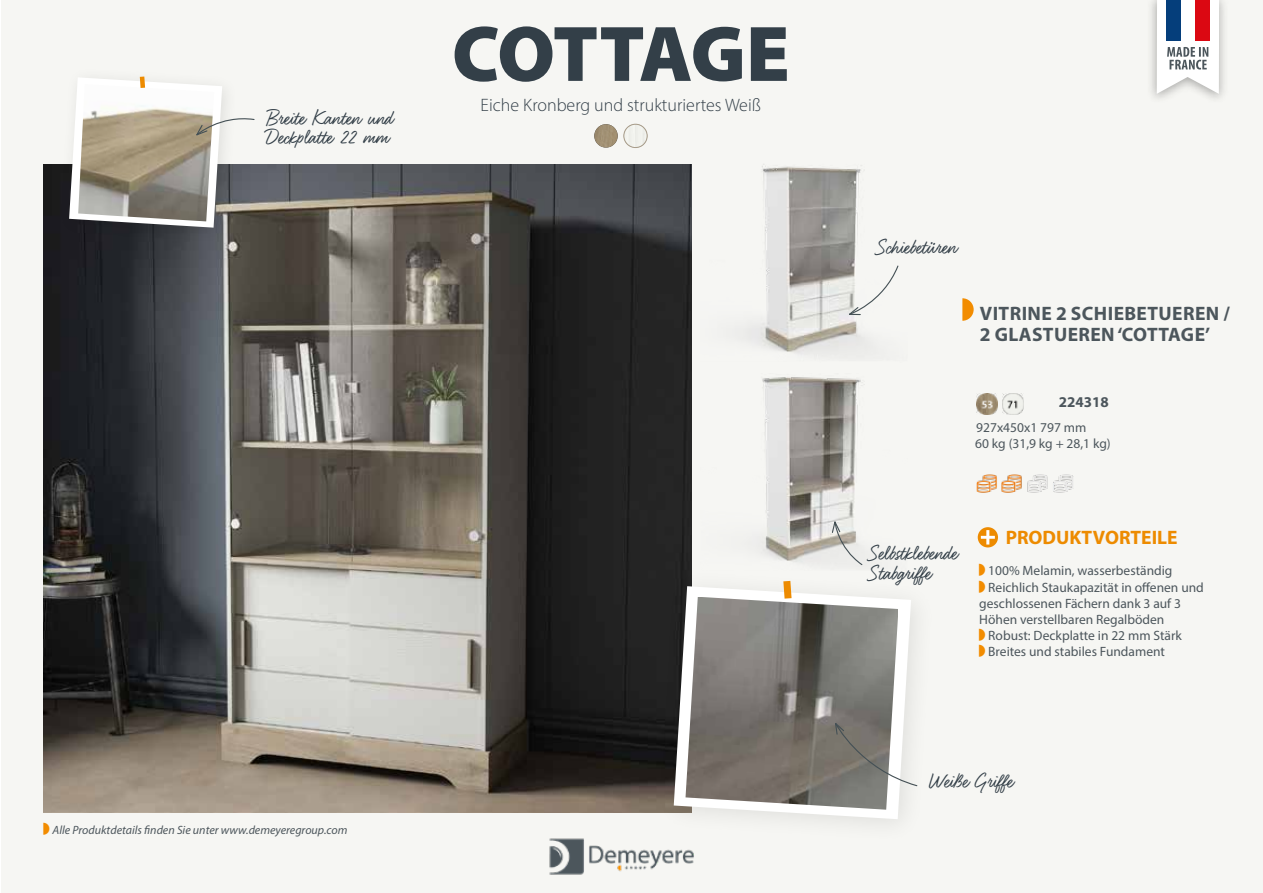
<style>
.page{position:relative;width:1263px;height:893px;background:#fff}
.page>*{position:absolute;margin:0;border:0;box-sizing:border-box;transform-origin:0 0}
.t1{font:900 79.5px "Myriad Pro";letter-spacing:-.03em;color:#333f48}
.t2{font:22.5px/19.4px "Felt That W01";color:#333f48}
.t3{font:700 19.5px/21px "Myriad Pro";letter-spacing:.02em;color:#4c565c}
.t4{font:700 19.5px "Myriad Pro";color:#ed8b00}
.t5{font:300 18px "Myriad Pro";color:#333f48}
.t6{font:700 15px "Myriad Pro";color:#4c565c}
.t7{font:13.5px/16.2px "Myriad Pro";color:#4c565c}
.t8{font:italic 12px "Myriad Pro";color:#4c565c}
.s1{color:#f28c00}
</style>
<div class="page">
<div style="left:1px;top:0;width:1262px;height:893px;background:#f6f6f3"></div>
<svg style="left:1157px;top:0;width:62px;height:94px"></svg>
<div style="left:1166px;top:0;width:14px;height:41px;background:#053e7b"></div>
<div style="left:1180px;top:0;width:15px;height:41px;background:#fff"></div>
<div style="left:1195px;top:0;width:15px;height:41px;background:#db0812"></div>
<svg style="left:962px;top:298px;width:12px;height:23px"></svg>
<img style="left:976px;top:393px;width:21px;height:21px">
<img style="left:976px;top:474px;width:97px;height:19px">
<img style="left:1002px;top:393px;width:21px;height:21px">
<img style="left:594px;top:124px;width:24px;height:24px;border-radius:12px">
<img style="left:44px;top:165px;width:648px;height:648px">
<img style="left:744px;top:164px;width:126px;height:192px">
<img style="left:761px;top:377px;width:101px;height:187px">
<div style="left:655px;top:567px;width:281px;height:277px;background:#000;opacity:.1"></div>
<svg style="left:674px;top:586px;width:237px;height:233px"></svg>
<img style="left:685px;top:597px;width:213px;height:213px">
<svg style="left:783px;top:581px;width:8px;height:18px"></svg>
<img style="left:549px;top:832px;width:148px;height:43px">
<div style="left:57px;top:66px;width:182px;height:178px;background:#000;opacity:.1"></div>
<svg style="left:69px;top:77px;width:186px;height:151px"></svg>
<svg style="left:846px;top:265px;width:53px;height:51px"></svg>
<svg style="left:834px;top:720px;width:84px;height:67px"></svg>
<svg style="left:978px;top:527px;width:20px;height:20px"></svg>
<svg style="left:981px;top:530px;width:14px;height:14px"></svg>
<img style="left:624px;top:124px;width:23px;height:24px;border-radius:12px">
<div style="left:624px;top:124px;width:23px;height:24px;border:1px solid #a89d8b;border-radius:50%"></div>
<svg style="left:831px;top:519px;width:32px;height:47px"></svg>
<h2 class="t2" style="left:265px;top:108px;width:128px">Breite Kanten und<br>Deckplatte 22 mm</h2>
<h1 class="t1" style="left:452px;top:1px;width:339px">COTTAGE</h1>
<h3 class="t5" style="left:481px;top:94px;width:282px">Eiche Kronberg und strukturiertes Weiß</h3>
<p class="t8" style="left:44px;top:822px;width:305px"><span class="s1">●</span> Alle Produktdetails finden Sie unter www.demeyeregroup.com</p>
<h2 class="t2" style="left:876px;top:238px;width:81px">Schiebetüren</h2>
<h3 class="t3" style="left:980px;top:303px;width:252px">VITRINE 2 SCHIEBETUEREN /<br>2 GLASTUEREN ‘COTTAGE’</h3>
<p class="t6" style="left:1059px;top:393px;width:51px">224318</p>
<p class="t7" style="left:975px;top:419px;width:137px">927x450x1 797 mm<br>60 kg (31,9 kg + 28,1 kg)</p>
<h2 class="t2" style="left:868px;top:543px;width:89px">Selbstklebende<br>Stabgriffe</h2>
<h3 class="t4" style="left:1006px;top:525px;width:173px">PRODUKTVORTEILE</h3>
<p class="t7" style="left:979px;top:563px;width:195px"><span class="s1">●</span> 100% Melamin, wasserbeständig</p>
<p class="t7" style="left:979px;top:579px;width:226px"><span class="s1">●</span> Reichlich Staukapazität in offenen und geschlossenen Fächern dank 3 auf 3<br>Höhen verstellbaren Regalböden</p>
<p class="t7" style="left:979px;top:627px;width:204px"><span class="s1">●</span> Robust: Deckplatte in 22 mm Stärk</p>
<p class="t7" style="left:979px;top:644px;width:187px"><span class="s1">●</span> Breites und stabiles Fundament</p>
<h2 class="t2" style="left:929px;top:772px;width:85px">Weiße Griffe</h2>
</div>
